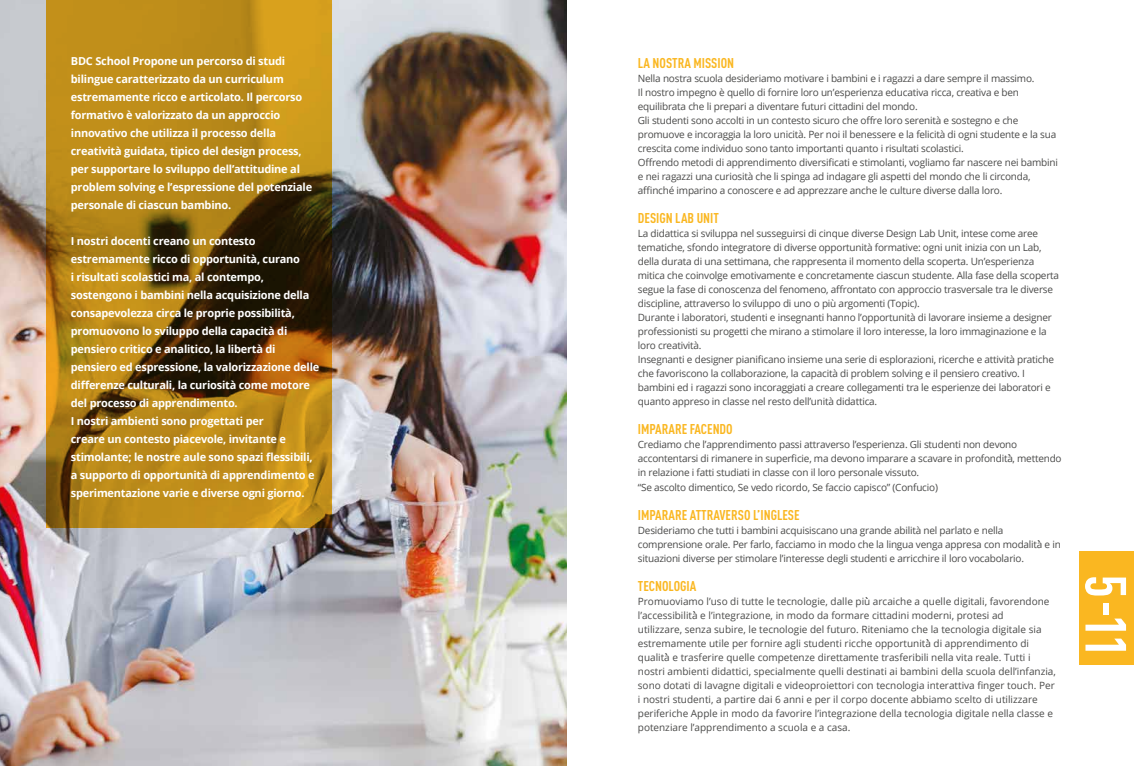
<style>
.page{position:relative;width:1134px;height:766px;background:#fff}
.page>*{position:absolute;margin:0;border:0;box-sizing:border-box;transform-origin:0 0}
.t1{font:700 condensed 57px "DIN Pro";color:#fff}
.t2{font:700 condensed 14px "DIN Pro";color:#fab721}
.t3{font:700 11px/18px "Open Sans";letter-spacing:-.02em;color:#fff}
.t4{font:10px/14px "Open Sans";letter-spacing:-.02em;color:#4a4a49}
.t5{font:10px/14px "Open Sans";color:#4a4a49}
</style>
<div class="page">
<img style="left:0;top:0;width:567px;height:765px">
<svg style="left:47px;top:0;width:285px;height:527px"></svg>
<div style="left:1079px;top:551px;width:55px;height:113px;background:#fab721"></div>
<p class="t3" style="left:71px;top:52px;width:243px">BDC School Propone un percorso di studi bilingue caratterizzato da un curriculum estremamente ricco e articolato. Il percorso formativo è valorizzato da un approccio innovativo che utilizza il processo della creatività guidata, tipico del design process, per supportare lo sviluppo dell’attitudine al problem solving e l’espressione del potenziale personale di ciascun bambino.</p>
<p class="t3" style="left:71px;top:232px;width:250px">I nostri docenti creano un contesto estremamente ricco di opportunità, curano<br>i risultati scolastici ma, al contempo, sostengono i bambini nella acquisizione della consapevolezza circa le proprie possibilità, promuovono lo sviluppo della capacità di pensiero critico e analitico, la libertà di pensiero ed espressione, la valorizzazione delle differenze culturali, la curiosità come motore del processo di apprendimento.<br>I nostri ambienti sono progettati per<br>creare un contesto piacevole, invitante e stimolante; le nostre aule sono spazi flessibili, a supporto di opportunità di apprendimento e sperimentazione varie e diverse ogni giorno.</p>
<h2 class="t2" style="left:638px;top:53px;width:98px">LA NOSTRA MISSION</h2>
<p class="t4" style="left:638px;top:71px;width:422px">Nella nostra scuola desideriamo motivare i bambini e i ragazzi a dare sempre il massimo.<br>Il nostro impegno è quello di fornire loro un’esperienza educativa ricca, creativa e ben equilibrata che li prepari a diventare futuri cittadini del mondo.<br>Gli studenti sono accolti in un contesto sicuro che offre loro serenità e sostegno e che promuove e incoraggia la loro unicità. Per noi il benessere e la felicità di ogni studente e la sua crescita come individuo sono tanto importanti quanto i risultati scolastici.<br>Offrendo metodi di apprendimento diversificati e stimolanti, vogliamo far nascere nei bambini e nei ragazzi una curiosità che li spinga ad indagare gli aspetti del mondo che li circonda, affinché imparino a conoscere e ad apprezzare anche le culture diverse dalla loro.</p>
<h2 class="t2" style="left:638px;top:208px;width:83px">DESIGN LAB UNIT</h2>
<p class="t4" style="left:638px;top:226px;width:423px">La didattica si sviluppa nel susseguirsi di cinque diverse Design Lab Unit, intese come aree tematiche, sfondo integratore di diverse opportunità formative: ogni unit inizia con un Lab, della durata di una settimana, che rappresenta il momento della scoperta. Un’esperienza mitica che coinvolge emotivamente e concretamente ciascun studente. Alla fase della scoperta segue la fase di conoscenza del fenomeno, affrontato con approccio trasversale tra le diverse discipline, attraverso lo sviluppo di uno o più argomenti (Topic).<br>Durante i laboratori, studenti e insegnanti hanno l’opportunità di lavorare insieme a designer professionisti su progetti che mirano a stimolare il loro interesse, la loro immaginazione e la loro creatività.<br>Insegnanti e designer pianificano insieme una serie di esplorazioni, ricerche e attività pratiche che favoriscono la collaborazione, la capacità di problem solving e il pensiero creativo. I bambini ed i ragazzi sono incoraggiati a creare collegamenti tra le esperienze dei laboratori e quanto appreso in classe nel resto dell’unità didattica.</p>
<h2 class="t2" style="left:638px;top:419px;width:96px">IMPARARE FACENDO</h2>
<p class="t4" style="left:638px;top:437px;width:425px">Crediamo che l’apprendimento passi attraverso l’esperienza. Gli studenti non devono accontentarsi di rimanere in superficie, ma devono imparare a scavare in profondità̀, mettendo in relazione i fatti studiati in classe con il loro personale vissuto.<br>“Se ascolto dimentico, Se vedo ricordo, Se faccio capisco” (Confucio)</p>
<h2 class="t2" style="left:638px;top:504px;width:163px">IMPARARE ATTRAVERSO L’INGLESE</h2>
<p class="t4" style="left:638px;top:522px;width:424px">Desideriamo che tutti i bambini acquisiscano una grande abilità nel parlato e nella comprensione orale. Per farlo, facciamo in modo che la lingua venga appresa con modalità̀e in situazioni diverse per stimolare l’interesse degli studenti e arricchire il loro vocabolario.</p>
<h2 class="t2" style="left:638px;top:575px;width:60px">TECNOLOGIA</h2>
<p class="t5" style="left:638px;top:593px;width:420px">Promuoviamo l’uso di tutte le tecnologie, dalle più̀arcaiche a quelle digitali, favorendone l’accessibilità̀e l’integrazione, in modo da formare cittadini moderni, protesi ad<br>utilizzare, senza subire, le tecnologie del futuro. Riteniamo che la tecnologia digitale sia estremamente utile per fornire agli studenti ricche opportunità̀di apprendimento di qualità̀e trasferire quelle competenze direttamente trasferibili nella vita reale. Tutti i nostri ambienti didattici, specialmente quelli destinati ai bambini della scuola dell’infanzia, sono dotati di lavagne digitali e videoproiettori con tecnologia interattiva finger touch. Per i nostri studenti, a partire dai 6 anni e per il corpo docente abbiamo scelto di utilizzare periferiche Apple in modo da favorire l’integrazione della tecnologia digitale nella classe e potenziare l’apprendimento a scuola e a casa.</p>
<h1 class="t1" style="left:1149px;top:574px;width:84px;rotate:90deg">5-11</h1>
</div>
